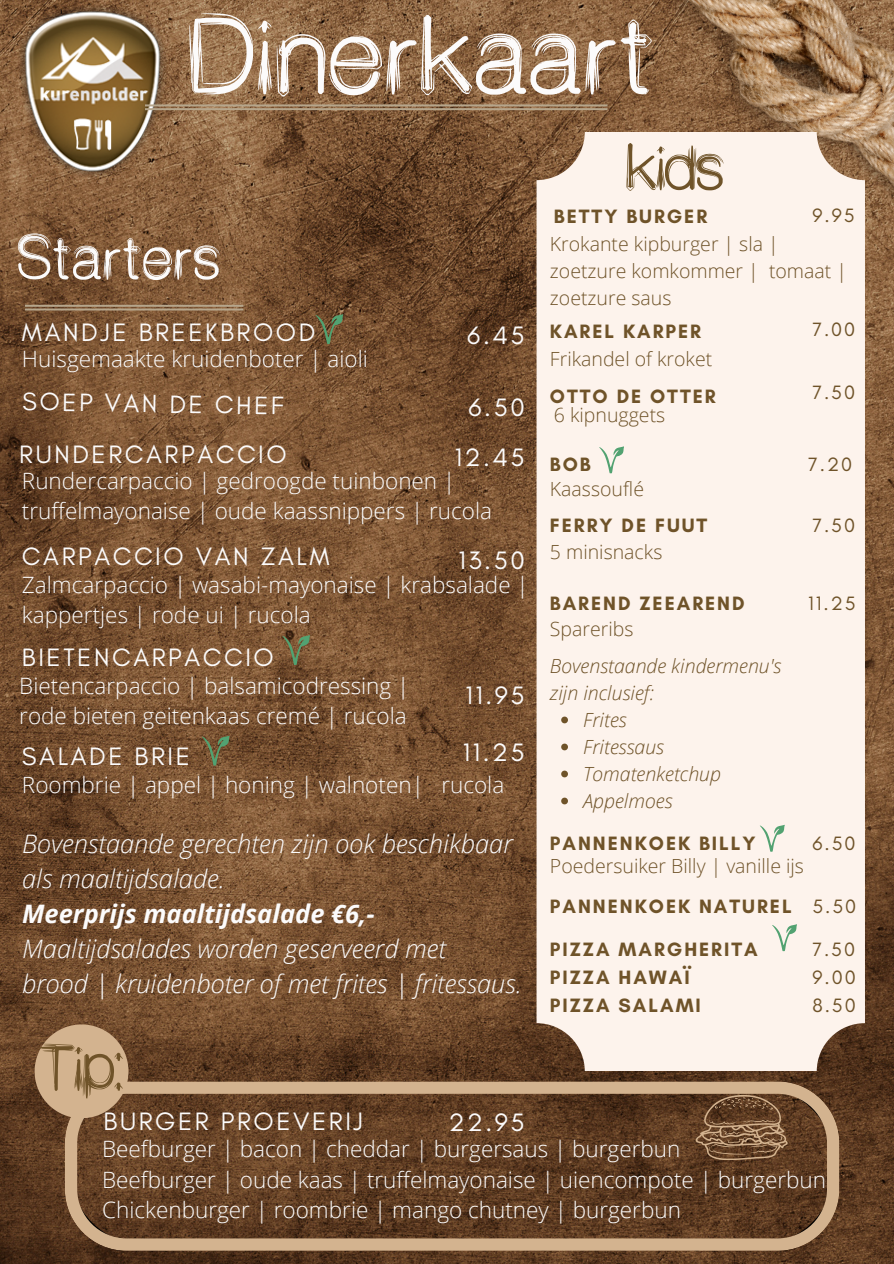
<style>
.page{position:relative;width:894px;height:1264px;background:#fff}
.page>*{position:absolute;margin:0;border:0;box-sizing:border-box;transform-origin:0 0}
.t1{font:106.2px "Decibel";letter-spacing:.04em;color:#fcfbfb}
.t2{font:63px "Decibel";color:#6f5329}
.t3{font:59.1px "Decibel";letter-spacing:.04em;color:#fcfbfb}
.t4{font:25.65px "Glacial Indifference";letter-spacing:.1em;color:#fcfbfb}
.t5{font:italic 300 25.5px/34.8px "Open Sans";color:#fcfbfb}
.t6{font:300 22.5px/30.3px "Open Sans";color:#fcfbfb}
.t7{font:700 19.65px/28.2px "Glacial Indifference";letter-spacing:.1em;color:#6f5329}
.t8{font:19.65px "Glacial Indifference";letter-spacing:.1em;color:#6f5329}
.t9{font:300 19.5px "Open Sans";color:#6f5329}
.t10{font:italic 300 19.5px/27px "Open Sans";color:#6f5329}
.s1{font-weight:700}
</style>
<div class="page">
<img style="left:0;top:0;width:893px;height:1263px">
<img style="left:17px;top:3px;width:152px;height:176px">
<img style="left:640px;top:0;width:253px;height:241px">
<div style="left:536px;top:132px;width:328px;height:938px;background:#fdf3ec;border-radius:48px"></div>
<svg style="left:599px;top:446px;width:24px;height:27px"></svg>
<svg style="left:144px;top:104px;width:463px;height:6px;background:#a58d70"></svg>
<svg style="left:25px;top:305px;width:218px;height:5px"></svg>
<svg style="left:282px;top:635px;width:28px;height:30px"></svg>
<svg style="left:202px;top:735px;width:27px;height:30px"></svg>
<svg style="left:315px;top:314px;width:28px;height:30px"></svg>
<svg style="left:760px;top:825px;width:24px;height:26px"></svg>
<svg style="left:772px;top:924px;width:24px;height:27px"></svg>
<svg style="left:65px;top:1081px;width:774px;height:169px;background:#715034"></svg>
<svg style="left:35px;top:1024px;width:93px;height:93px;background:#bd9c7a"></svg>
<svg style="left:561px;top:716px;width:6px;height:7px"></svg>
<svg style="left:561px;top:743px;width:6px;height:7px"></svg>
<svg style="left:561px;top:770px;width:6px;height:7px"></svg>
<svg style="left:561px;top:797px;width:6px;height:7px"></svg>
<svg style="left:695px;top:1093px;width:93px;height:66px;background:#745338"></svg>
<p class="t1" style="left:189px;top:15px;width:464px">Dinerkaart</p>
<h5 class="t3" style="left:18px;top:235px;width:203px">Starters</h5>
<h1 class="t4" style="left:22px;top:316px;width:295px">MANDJE BREEKBROOD</h1>
<h6 class="t4" style="left:467px;top:319px;width:59px">6.45</h6>
<h3 class="t6" style="left:22px;top:343px;width:347px">Huisgemaakte kruidenboter | aioli</h3>
<h3 class="t4" style="left:23px;top:385px;width:263px;rotate:1deg">SOEP VAN DE CHEF</h3>
<h3 class="t4" style="left:468px;top:392px;width:58px">6.50</h3>
<h6 class="t4" style="left:19px;top:439px;width:269px">RUNDERCARPACCIO</h6>
<p class="t6" style="left:22px;top:464px;width:471px">Rundercarpaccio | gedroogde tuinbonen | truffelmayonaise | oude kaassnippers | rucola</p>
<h6 class="t4" style="left:22px;top:541px;width:309px">CARPACCIO VAN ZALM</h6>
<p class="t4" style="left:454px;top:441px;width:71px">12.45</p>
<p class="t4" style="left:458px;top:544px;width:68px">13.50</p>
<p class="t6" style="left:22px;top:569px;width:508px">Zalmcarpaccio | wasabi-mayonaise | krabsalade | kappertjes | rode ui | rucola</p>
<h6 class="t4" style="left:22px;top:642px;width:253px">BIETENCARPACCIO</h6>
<h3 class="t6" style="left:19px;top:670px;width:391px">Bietencarpaccio | balsamicodressing | rode bieten geitenkaas cremé | rucola</h3>
<p class="t4" style="left:22px;top:741px;width:169px">SALADE BRIE</p>
<p class="t4" style="left:465px;top:679px;width:61px">11.95</p>
<h3 class="t4" style="left:463px;top:736px;width:63px">11.25</h3>
<p class="t6" style="left:22px;top:768px;width:483px">Roombrie | appel | honing | walnoten| rucola</p>
<p class="t5" style="left:22px;top:825px;width:501px">Bovenstaande gerechten zijn ook beschikbaar als maaltijdsalade.<br><span class="s1">Meerprijs maaltijdsalade €6,- </span>Maaltijdsalades worden geserveerd met<br>brood | kruidenboter of met frites | fritessaus.</p>
<h4 class="t2" style="left:40px;top:1043px;width:85px">Tip:</h4>
<h5 class="t2" style="left:626px;top:143px;width:99px">kids</h5>
<p class="t8" style="left:812px;top:203px;width:44px">9.95</p>
<h3 class="t7" style="left:553px;top:202px;width:155px">BETTY BURGER</h3>
<h3 class="t9" style="left:549px;top:230px;width:230px">Krokante kipburger | sla |</h3>
<h5 class="t9" style="left:549px;top:257px;width:298px">zoetzure komkommer | tomaat |</h5>
<p class="t9" style="left:549px;top:284px;width:123px">zoetzure saus</p>
<p class="t7" style="left:549px;top:317px;width:153px">KAREL KARPER</p>
<p class="t9" style="left:549px;top:345px;width:164px">Frikandel of kroket</p>
<p class="t7" style="left:549px;top:382px;width:167px">OTTO DE OTTER</p>
<p class="t9" style="left:553px;top:401px;width:113px">6 kipnuggets</p>
<p class="t7" style="left:549px;top:450px;width:42px">BOB</p>
<p class="t9" style="left:549px;top:475px;width:96px">Kaassouflé</p>
<p class="t7" style="left:549px;top:511px;width:159px">FERRY DE FUUT</p>
<h5 class="t9" style="left:549px;top:537px;width:114px">5 minisnacks</h5>
<h6 class="t7" style="left:549px;top:589px;width:196px">BAREND ZEEAREND</h6>
<p class="t9" style="left:549px;top:615px;width:85px">Spareribs</p>
<p class="t10" style="left:549px;top:651px;width:233px">Bovenstaande kindermenu's zijn inclusief:</p>
<h6 class="t10" style="left:583px;top:705px;width:45px">Frites</h6>
<p class="t10" style="left:583px;top:732px;width:82px">Fritessaus</p>
<h6 class="t10" style="left:583px;top:759px;width:139px">Tomatenketchup</h6>
<p class="t10" style="left:583px;top:786px;width:91px">Appelmoes</p>
<p class="t7" style="left:549px;top:828px;width:207px">PANNENKOEK BILLY</p>
<h6 class="t8" style="left:812px;top:317px;width:44px">7.00</h6>
<p class="t8" style="left:812px;top:380px;width:44px">7.50</p>
<h6 class="t8" style="left:808px;top:452px;width:46px">7.20</h6>
<p class="t8" style="left:812px;top:513px;width:44px">7.50</p>
<h2 class="t8" style="left:808px;top:591px;width:49px">11.25</h2>
<h5 class="t8" style="left:812px;top:830px;width:45px">6.50</h5>
<h3 class="t9" style="left:549px;top:852px;width:255px">Poedersuiker Billy | vanille ijs</h3>
<p class="t7" style="left:549px;top:892px;width:243px">PANNENKOEK NATUREL</p>
<h3 class="t8" style="left:812px;top:894px;width:45px">5.50</h3>
<p class="t7" style="left:549px;top:934px;width:209px">PIZZA MARGHERITA<br>PIZZA HAWAÏ<br>PIZZA SALAMI</p>
<h2 class="t8" style="left:812px;top:937px;width:44px">7.50</h2>
<p class="t8" style="left:812px;top:965px;width:45px">9.00</p>
<h3 class="t8" style="left:812px;top:993px;width:45px">8.50</h3>
<p class="t4" style="left:104px;top:1105px;width:261px">BURGER PROEVERIJ</p>
<h3 class="t4" style="left:448px;top:1106px;width:77px">22.95</h3>
<h3 class="t6" style="left:102px;top:1133px;width:725px">Beefburger | bacon | cheddar | burgersaus | burgerbun<br>Beefburger | oude kaas | truffelmayonaise | uiencompote | burgerbun<br>Chickenburger | roombrie | mango chutney | burgerbun</h3>
</div>
